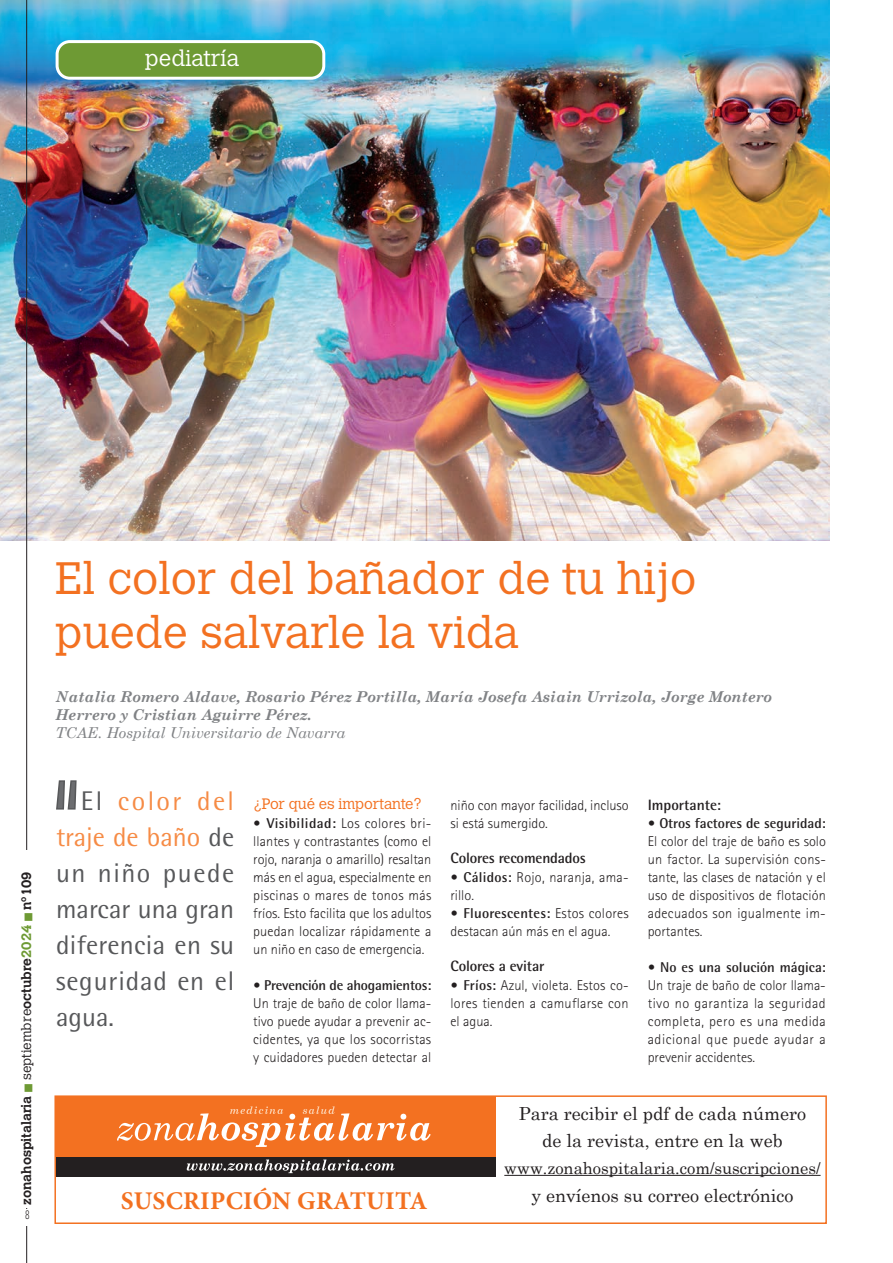
<style>
.page{position:relative;width:893px;height:1263px;background:#fff}
.page>*{position:absolute;margin:0;border:0;box-sizing:border-box;transform-origin:0 0}
.t1{font:300 45px/54px "Calvert MT Std";color:#f37121}
.t2{font:27px/36px "Rotis Semi Sans Std";letter-spacing:.01em;color:#57585a;text-align:justify}
.t3{font:700 25.5px "Minion Pro";letter-spacing:.01em;color:#f37121}
.t4{font:300 22.5px "Calvert MT Std";color:#fff}
.t5{font:18px/27px "Century Schoolbook";color:#231f20;text-align:center}
.t6{font:16.5px "Century Schoolbook";color:#231f20}
.t7{font:italic 700 15px/18px "Century Schoolbook";color:#808285}
.t8{font:700 15px "Rotis Semi Sans Std";letter-spacing:-.01em;color:#231f20}
.t9{font:italic 15px "Century Schoolbook";color:#808285}
.t10{font:300 15px "Calvert MT Std";letter-spacing:-.01em;color:#f37121}
.t11{font:300 14.25px/18px "Rotis Sans Serif Std";letter-spacing:.01em;color:#231f20;text-align:justify}
.t12{font:700 14.25px "Rotis Semi Sans Std";color:#231f20}
.t13{font:700 13.5px "Calvert MT Std";color:#231f20}
.t14{font:300 13.5px "Rotis Sans Serif Std";color:#231f20;scale:.7 1}
.s1{color:#6e9a34}
.s2{font-weight:300}
.s3{color:#f68b45}
.s4{font-family:"Rotis Semi Sans Std";font-weight:700}
.s5{font-family:"Rotis Sans Serif Std";font-weight:300}
</style>
<div class="page">
<img style="left:0;top:0;width:829px;height:540px">
<div style="left:57px;top:42px;width:267px;height:36px;background:#6e9a34;border-radius:13px"></div>
<div style="left:56px;top:40px;width:269px;height:40px;border:3px solid #fff;border-radius:13px"></div>
<hr style="left:26px;top:0;width:1px;height:1263px;background:#231f20">
<div style="left:19px;top:1208px;width:17px;height:17px;background:#fff"></div>
<div style="left:18px;top:850px;width:17px;height:358px;background:#fff"></div>
<svg style="left:56px;top:780px;width:21px;height:30px"></svg>
<div style="left:55px;top:1152px;width:441px;height:24px;background:#231f20"></div>
<div style="left:55px;top:1096px;width:441px;height:60px;background:#f37121"></div>
<svg style="left:187px;top:1159px;width:208px;height:14px"></svg>
<svg style="left:117px;top:1106px;width:314px;height:41px"></svg>
<hr style="left:504px;top:1175px;width:317px;height:1px;background:#231f20">
<div style="left:54px;top:1095px;width:773px;height:129px;border:2px solid #f37121"></div>
<h3 class="t4" style="left:145px;top:45px;width:95px">pediatría</h3>
<p class="t13" style="left:18px;top:1205px;width:335px;rotate:-90deg">zonahospitalaria <span class="s1">■</span> <span class="s2">septiembre</span>octubre<span class="s1">2024</span> <span class="s1">■</span> nº109</p>
<p class="t14" style="left:25px;top:1207px;width:8px">8</p>
<h1 class="t1" style="left:56px;top:552px;width:642px">El color del bañador de tu hijo puede salvarle la vida</h1>
<p class="t7" style="left:56px;top:687px;width:718px">Natalia Romero Aldave, Rosario Pérez Portilla, María Josefa Asiain Urrizola, Jorge Montero<br>Herrero y Cristian Aguirre Pérez.</p>
<p class="t9" style="left:56px;top:723px;width:291px">TCAE. Hospital Universitario de Navarra</p>
<h2 class="t2" style="left:56px;top:783px;width:180px;text-indent:25px">El <span class="s3">color del traje de baño</span> de un niño puede marcar una gran diferencia en su seguridad en el agua.</h2>
<p class="t10" style="left:253px;top:796px;width:170px">¿Por qué es importante?</p>
<p class="t11" style="left:253px;top:814px;width:180px"><span class="s4">• Visibilidad:</span> Los colores bri&shy;llantes y contrastantes (como el rojo, naranja o amarillo) resaltan más en el agua, especialmente en piscinas o mares de tonos más fríos. Esto facilita que los adultos puedan localizar rápidamente a un niño en caso de emergencia.</p>
<p class="t12" style="left:253px;top:976px;width:180px">• Prevención de ahogamientos:</p>
<p class="t11" style="left:253px;top:994px;width:180px">Un traje de baño de color llama&shy;tivo puede ayudar a prevenir ac&shy;cidentes, ya que los socorristas y cuidadores pueden detectar al</p>
<h3 class="t3" style="left:121px;top:1182px;width:308px">SUSCRIPCIÓN GRATUITA</h3>
<p class="t11" style="left:450px;top:796px;width:180px">niño con mayor facilidad, incluso si está sumergido.</p>
<p class="t8" style="left:450px;top:849px;width:137px">Colores recomendados</p>
<p class="t11" style="left:450px;top:868px;width:180px"><span class="s4">• Cálidos:</span> Rojo, naranja, ama&shy;rillo.</p>
<p class="t12" style="left:450px;top:904px;width:180px">• Fluorescentes: <span class="s5">Estos colores</span></p>
<p class="t11" style="left:450px;top:922px;width:161px">destacan aún más en el agua.</p>
<p class="t8" style="left:450px;top:957px;width:95px">Colores a evitar</p>
<p class="t11" style="left:450px;top:976px;width:180px"><span class="s4">• Fríos:</span> Azul, violeta. Estos co&shy;lores tienden a camuflarse con el agua.</p>
<p class="t8" style="left:648px;top:796px;width:75px">Importante:</p>
<p class="t12" style="left:648px;top:814px;width:180px">• Otros factores de seguridad:</p>
<p class="t11" style="left:648px;top:832px;width:180px">El color del traje de baño es solo un factor. La supervisión cons&shy;tante, las clases de natación y el uso de dispositivos de flotación adecuados son igualmente im&shy;portantes.</p>
<p class="t12" style="left:648px;top:958px;width:180px">• No es una solución mágica:</p>
<p class="t11" style="left:648px;top:976px;width:180px">Un traje de baño de color llama&shy;tivo no garantiza la seguridad completa, pero es una medida adicional que puede ayudar a prevenir accidentes.</p>
<p class="t5" style="left:519px;top:1099px;width:289px">Para recibir el pdf de cada número de la revista, entre en la web</p>
<p class="t6" style="left:504px;top:1157px;width:318px">www.zonahospitalaria.com/suscripciones/</p>
<p class="t5" style="left:531px;top:1182px;width:263px">y envíenos su correo electrónico</p>
</div>
